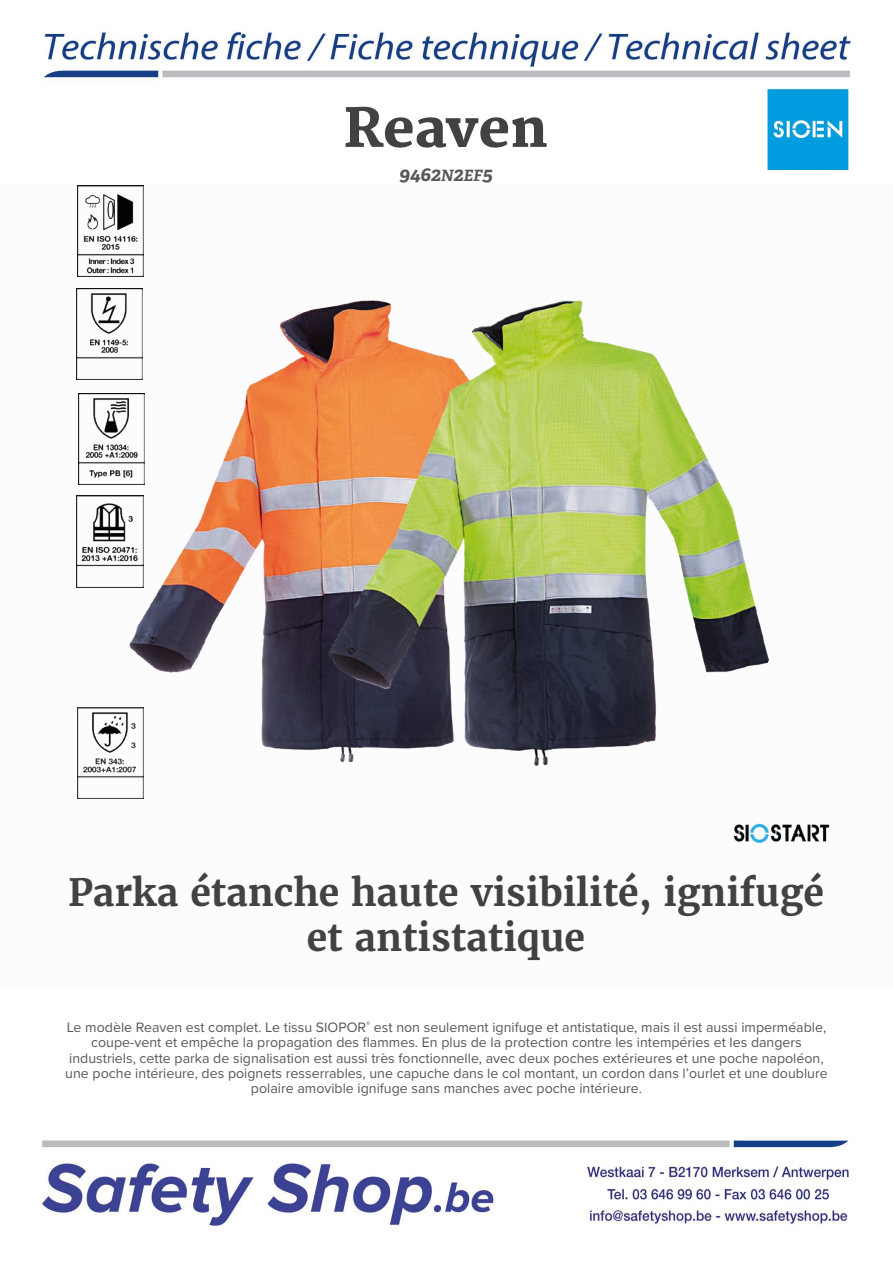
<style>
.page{position:relative;width:893px;height:1263px;background:#fff}
.page>*{position:absolute;margin:0;border:0;box-sizing:border-box;transform-origin:0 0}
.t1{font:800 52.5px "Merriweather";color:#424243}
.t2{font:700 37.5px/45px "Merriweather";color:#424243;text-align:center}
.t3{font:italic 700 19.5px "Adelle PE";color:#575756}
.t4{font:14.25px/15.3px "Proxima Nova";color:#575756;text-align:center}
.s1{font-size:15.6px}
</style>
<div class="page">
<img style="left:41px;top:31px;width:810px;height:1195px">
<div style="left:0;top:184px;width:893px;height:803px;background:#fcfcfc"></div>
<img style="left:783px;top:824px;width:47px;height:18px">
<img style="left:77px;top:185px;width:33px;height:91px">
<img style="left:76px;top:289px;width:34px;height:91px">
<img style="left:78px;top:394px;width:32px;height:91px">
<img style="left:77px;top:496px;width:33px;height:91px">
<img style="left:77px;top:707px;width:33px;height:91px">
<img style="left:110px;top:170px;width:188px;height:629px">
<img style="left:298px;top:170px;width:485px;height:673px">
<h1 class="t1" style="left:344px;top:98px;width:205px">Reaven</h1>
<h3 class="t3" style="left:399px;top:160px;width:95px">9462<span class="s1">N</span>2<span class="s1">EF</span>5</h3>
<h2 class="t2" style="left:68px;top:869px;width:757px">Parka étanche haute visibilité, ignifugé et antistatique</h2>
<p class="t4" style="left:65px;top:1019px;width:764px">Le modèle Reaven est complet. Le tissu SIOPOR<sup>®</sup> est non seulement ignifuge et antistatique, mais il est aussi imperméable, coupe-vent et empêche la propagation des flammes. En plus de la protection contre les intempéries et les dangers industriels, cette parka de signalisation est aussi très fonctionnelle, avec deux poches extérieures et une poche napoléon, une poche intérieure, des poignets resserrables, une capuche dans le col montant, un cordon dans l’ourlet et une doublure polaire amovible ignifuge sans manches avec poche intérieure.</p>
</div>
